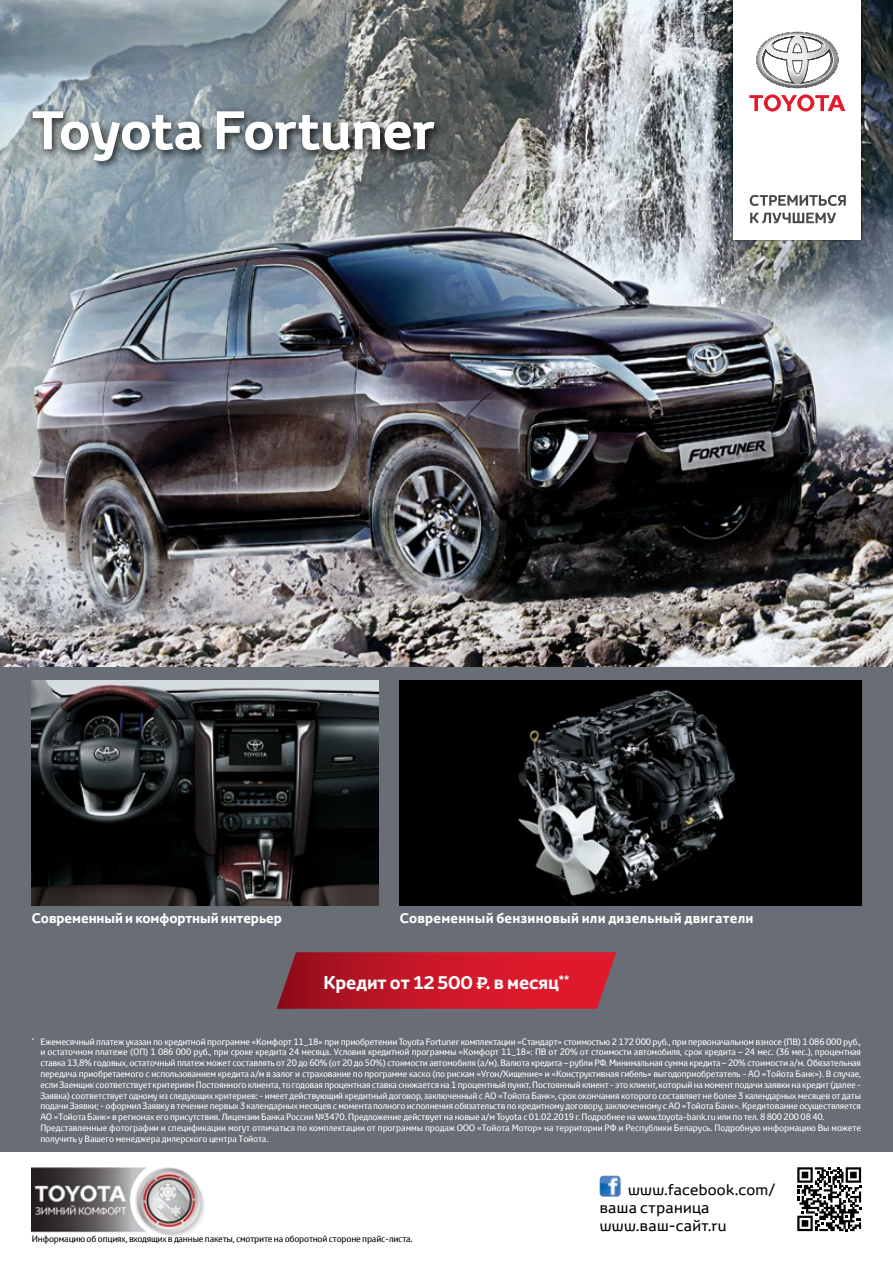
<style>
.page{position:relative;width:893px;height:1263px;background:#fff}
.page>*{position:absolute;margin:0;border:0;box-sizing:border-box;transform-origin:0 0}
.t1{font:700 52.5px "Toyota Display";letter-spacing:-.01em;color:#fff}
.t2{font:700 18px "Toyota Display";letter-spacing:-.01em;color:#fff}
.t3{font:15px/18px "Toyota Display";letter-spacing:.02em;color:#000}
.t4{font:700 13.5px "Toyota Display";letter-spacing:.01em;color:#fff}
.t5{font:9px/10.8px "Toyota Text";letter-spacing:-.02em;color:#fff}
.t6{font:9px "Toyota Text";letter-spacing:-.02em;color:#000}
.s1{font-family:"PT Rouble Decorative";font-weight:400}
</style>
<div class="page">
<img style="left:0;top:0;width:893px;height:667px">
<img style="left:702px;top:0;width:191px;height:271px">
<div style="left:733px;top:0;width:128px;height:239px;background:#fff"></div>
<svg style="left:756px;top:32px;width:82px;height:56px"></svg>
<svg style="left:749px;top:94px;width:96px;height:18px"></svg>
<svg style="left:750px;top:195px;width:96px;height:11px"></svg>
<svg style="left:750px;top:212px;width:86px;height:12px"></svg>
<div style="left:28px;top:106px;width:417px;height:66px;background:#000;opacity:.83"></div>
<img style="left:600px;top:1175px;width:21px;height:22px">
<img style="left:32px;top:1167px;width:173px;height:70px">
<svg style="left:797px;top:1167px;width:64px;height:64px"></svg>
<div style="left:0;top:667px;width:893px;height:484px;background:#696e76"></div>
<img style="left:32px;top:680px;width:346px;height:225px">
<svg style="left:277px;top:952px;width:339px;height:57px;background:#c01b2b"></svg>
<img style="left:400px;top:680px;width:461px;height:225px">
<h1 class="t1" style="left:32px;top:94px;width:405px">Toyota Fortuner</h1>
<h3 class="t4" style="left:32px;top:909px;width:252px">Современный и комфортный интерьер</h3>
<h3 class="t4" style="left:400px;top:909px;width:355px">Современный бензиновый или дизельный двигатели</h3>
<h2 class="t2" style="left:324px;top:970px;width:247px">Кредит от 12 500 <span class="s1">ш</span>. в месяц<sup>**</sup></h2>
<p class="t5" style="left:40px;top:1036px;width:822px;text-indent:-9px"><sup>*</sup> Ежемесячный платеж указан по кредитной программе «Комфорт 11_18» при приобретении Toyota Fortuner комплектации «Стандарт» стоимостью 2 172 000 руб., при первоначальном взносе (ПВ) 1 086 000 руб., и остаточном платеже (ОП) 1 086 000 руб., при сроке кредита 24 месяца. Условия кредитной программы «Комфорт 11_18»: ПВ от 20% от стоимости автомобиля, срок кредита – 24 мес. (36 мес.), процентная ставка 13,8% годовых, остаточный платеж может составлять от 20 до 60% (от 20 до 50%) стоимости автомобиля (а/м). Валюта кредита – рубли РФ. Минимальная сумма кредита – 20% стоимости а/м. Обязательная передача приобретаемого с использованием кредита а/м в залог и страхование по программе каско (по рискам «Угон/Хищение» и «Конструктивная гибель» выгодоприобретатель - АО «Тойота Банк»). В случае, если Заемщик соответствует критериям Постоянного клиента, то годовая процентная ставка снижается на 1 процентный пункт. Постоянный клиент - это клиент, который на момент подачи заявки на кредит (далее - Заявка) соответствует одному из следующих критериев: - имеет действующий кредитный договор, заключенный с АО «Тойота Банк», срок окончания которого составляет не более 3 календарных месяцев от даты подачи Заявки; - оформил Заявку в течение первых 3 календарных месяцев с момента полного исполнения обязательств по кредитному договору, заключенному с АО «Тойота Банк». Кредитование осуществляется АО «Тойота Банк» в регионах его присутствия. Лицензии Банка России №3470. Предложение действует на новые а/м Toyota с 01.02.2019 г. Подробнее на www.toyota-bank.ru или по тел. 8 800 200 08 40.<br>Представленные фотографии и спецификации могут отличаться по комплектации от программы продаж ООО «Тойота Мотор» на территории РФ и Республики Беларусь. Подробную информацию Вы можете получить у Вашего менеджера дилерского центра Тойота.</p>
<p class="t6" style="left:32px;top:1233px;width:382px">Информацию об опциях, входящих в данные пакеты, смотрите на оборотной стороне прайс-листа.</p>
<h3 class="t3" style="left:600px;top:1180px;width:177px;text-indent:28px">www.facebook.com/ ваша страница www.ваш-сайт.ru</h3>
</div>
